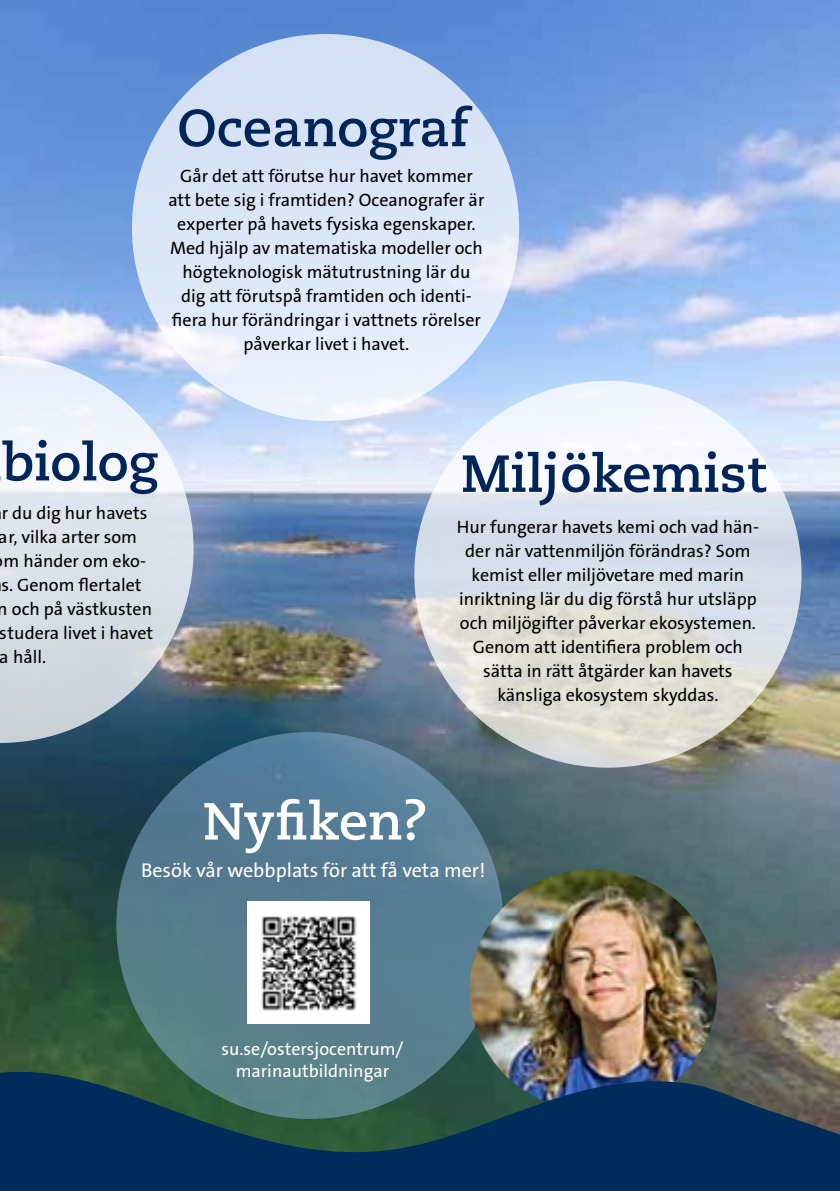
<style>
.page{position:relative;width:840px;height:1191px;background:#fff}
.page>*{position:absolute;margin:0;border:0;box-sizing:border-box;transform-origin:0 0}
.t1{font:700 52px "Caecilia Com 75";color:#002659}
.t2{font:700 52px "Caecilia Com 75";color:#fff}
.t3{font:20px "The Sans B W5 Plain";color:#fff}
.t4{font:18px/24px "The Sans B W5 Plain";color:#000;text-align:center}
.t5{font:18px/22px "The Sans B W5 Plain";color:#fff;text-align:center}
</style>
<div class="page">
<img style="left:0;top:0;width:839px;height:951px">
<svg style="left:414px;top:381px;width:387px;height:386px"></svg>
<div style="left:132px;top:34px;width:387px;height:387px;background:linear-gradient(to bottom,#d0def2,#ecf3fd);border-radius:50%"></div>
<svg style="left:0;top:356px;width:193px;height:387px"></svg>
<div style="left:116px;top:732px;width:387px;height:387px;background:linear-gradient(to right,#50768b,#5f859f);border-radius:50%"></div>
<img style="left:247px;top:901px;width:122px;height:50px">
<img style="left:469px;top:869px;width:248px;height:82px">
<img style="left:0;top:951px;width:839px;height:240px">
<h1 class="t1" style="left:177px;top:93px;width:292px">Oceanograf</h1>
<p class="t4" style="left:168px;top:164px;width:317px">Går det att förutse hur havet kommer att bete sig i framtiden? Oceanografer är experter på havets fysiska egenskaper.<br>Med hjälp av matematiska modeller och högteknologisk mätutrustning lär du dig att förutspå framtiden och identi&shy;fiera hur förändringar i vattnets rörelser påverkar livet i havet.</p>
<h1 class="t1" style="left:2px;top:427px;width:158px">biolog</h1>
<p class="t4" style="left:2px;top:501px;width:147px">r du dig hur havets</p>
<p class="t4" style="left:-1px;top:525px;width:139px">ar, vilka arter som</p>
<p class="t4" style="left:4px;top:549px;width:144px">m händer om eko-</p>
<p class="t4" style="left:2px;top:573px;width:141px">s. Genom flertalet</p>
<p class="t4" style="left:-2px;top:597px;width:156px">n och på västkusten</p>
<p class="t4" style="left:0;top:621px;width:155px">studera livet i havet</p>
<p class="t4" style="left:0;top:645px;width:48px">a håll.</p>
<h1 class="t1" style="left:461px;top:438px;width:306px">Miljökemist</h1>
<p class="t4" style="left:456px;top:514px;width:303px">Hur fungerar havets kemi och vad hän&shy;der när vattenmiljön förändras? Som kemist eller miljövetare med marin inriktning lär du dig förstå hur utsläpp och miljögifter påverkar ekosystemen.<br>Genom att identifiera problem och sätta in rätt åtgärder kan havets känsliga ekosystem skyddas.</p>
<h1 class="t2" style="left:203px;top:786px;width:226px">Nyfiken?</h1>
<p class="t3" style="left:141px;top:857px;width:346px">Besök vår webbplats för att få veta mer!</p>
<p class="t5" style="left:221px;top:1038px;width:183px">su.se/ostersjocentrum/ marinautbildningar</p>
</div>
